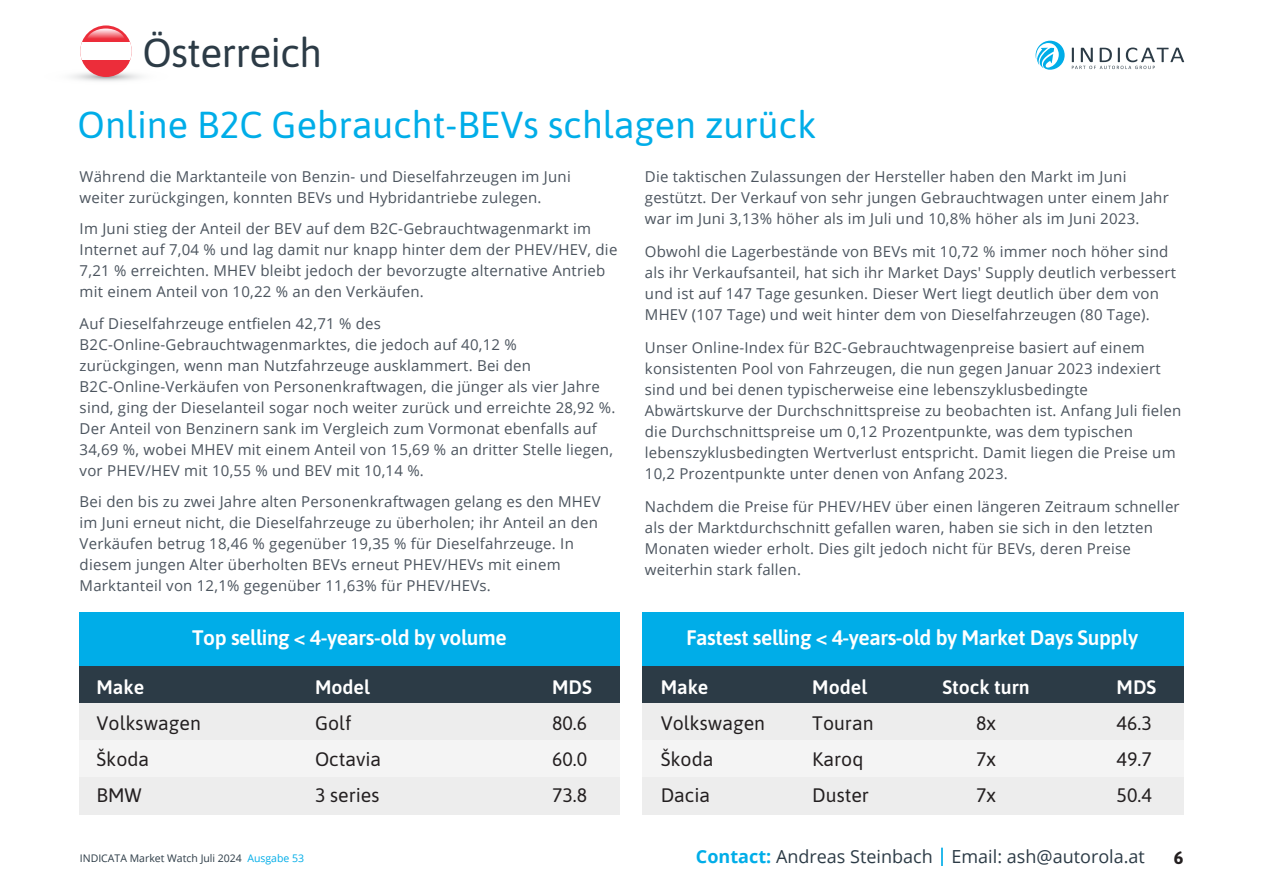
<style>
.page{position:relative;width:1263px;height:893px;background:#fff}
.page>*{position:absolute;margin:0;border:0;box-sizing:border-box;transform-origin:0 0}
.t1{font:40.5px "Asap";letter-spacing:-.02em;color:#2c3b46}
.t2{font:37.5px "Asap";color:#00ade8}
.t3{font:600 21px "Asap";letter-spacing:-.02em;color:#fff}
.t4{font:19.5px/36px "Asap";color:#231f20}
.t5{font:600 19.5px "Asap";color:#fff}
.t6{font:18px "Open Sans";color:#2c3b46}
.t7{font:700 18px "Asap";color:#231f20}
.t8{font:15px/21px "Open Sans";letter-spacing:.015em;color:#4b545e}
.t9{font:10.5px "Open Sans";color:#2c3b46}
.s1{color:#00ade8}
.s2{font-weight:700;color:#00ade8}
</style>
<div class="page">
<svg style="left:42px;top:67px;width:128px;height:18px"></svg>
<div style="left:80px;top:25px;width:52px;height:52px;background:#ec2d3a;border-radius:26px"></div>
<div style="left:80px;top:43px;width:52px;height:17px;background:#fff"></div>
<svg style="left:86px;top:29px;width:39px;height:14px"></svg>
<svg style="left:941px;top:848px;width:2px;height:18px"></svg>
<svg style="left:1035px;top:41px;width:30px;height:29px"></svg>
<svg style="left:1072px;top:48px;width:112px;height:21px"></svg>
<div style="left:79px;top:612px;width:541px;height:55px;background:#00ade8"></div>
<div style="left:79px;top:667px;width:541px;height:37px;background:#2c3b46"></div>
<div style="left:79px;top:704px;width:541px;height:37px;background:#ededed"></div>
<div style="left:79px;top:741px;width:541px;height:37px;background:#f4f4f4"></div>
<div style="left:79px;top:778px;width:541px;height:37px;background:#ededed"></div>
<div style="left:643px;top:612px;width:541px;height:55px;background:#00ade8"></div>
<div style="left:643px;top:667px;width:541px;height:37px;background:#2c3b46"></div>
<div style="left:643px;top:704px;width:541px;height:37px;background:#ededed"></div>
<div style="left:643px;top:741px;width:541px;height:37px;background:#f4f4f4"></div>
<div style="left:643px;top:778px;width:541px;height:37px;background:#ededed"></div>
<h1 class="t1" style="left:143px;top:24px;width:181px">Österreich</h1>
<h2 class="t2" style="left:78px;top:99px;width:740px">Online B2C Gebraucht-BEVs schlagen zurück</h2>
<p class="t8" style="left:80px;top:165px;width:493px">Während die Marktanteile von Benzin- und Dieselfahrzeugen im Juni weiter zurückgingen, konnten BEVs und Hybridantriebe zulegen.</p>
<p class="t8" style="left:80px;top:218px;width:539px">Im Juni stieg der Anteil der BEV auf dem B2C-Gebrauchtwagenmarkt im Internet auf 7,04 % und lag damit nur knapp hinter dem der PHEV/HEV, die 7,21 % erreichten. MHEV bleibt jedoch der bevorzugte alternative Antrieb mit einem Anteil von 10,22 % an den Verkäufen.</p>
<p class="t8" style="left:80px;top:312px;width:537px">Auf Dieselfahrzeuge entfielen 42,71 % des B2C-Online-Gebrauchtwagenmarktes, die jedoch auf 40,12 % zurückgingen, wenn man Nutzfahrzeuge ausklammert. Bei den B2C-Online-Verkäufen von Personenkraftwagen, die jünger als vier Jahre sind, ging der Dieselanteil sogar noch weiter zurück und erreichte 28,92 %.<br>Der Anteil von Benzinern sank im Vergleich zum Vormonat ebenfalls auf 34,69 %, wobei MHEV mit einem Anteil von 15,69 % an dritter Stelle liegen, vor PHEV/HEV mit 10,55 % und BEV mit 10,14 %.</p>
<p class="t8" style="left:80px;top:491px;width:523px">Bei den bis zu zwei Jahre alten Personenkraftwagen gelang es den MHEV im Juni erneut nicht, die Dieselfahrzeuge zu überholen; ihr Anteil an den Verkäufen betrug 18,46 % gegenüber 19,35 % für Dieselfahrzeuge. In diesem jungen Alter überholten BEVs erneut PHEV/HEVs mit einem Marktanteil von 12,1% gegenüber 11,63% für PHEV/HEVs.</p>
<p class="t8" style="left:645px;top:165px;width:525px">Die taktischen Zulassungen der Hersteller haben den Markt im Juni gestützt. Der Verkauf von sehr jungen Gebrauchtwagen unter einem Jahr war im Juni 3,13% höher als im Juli und 10,8% höher als im Juni 2023.</p>
<p class="t8" style="left:645px;top:240px;width:533px">Obwohl die Lagerbestände von BEVs mit 10,72 % immer noch höher sind als ihr Verkaufsanteil, hat sich ihr Market Days' Supply deutlich verbessert und ist auf 147 Tage gesunken. Dieser Wert liegt deutlich über dem von MHEV (107 Tage) und weit hinter dem von Dieselfahrzeugen (80 Tage).</p>
<p class="t8" style="left:645px;top:336px;width:538px">Unser Online-Index für B2C-Gebrauchtwagenpreise basiert auf einem konsistenten Pool von Fahrzeugen, die nun gegen Januar 2023 indexiert sind und bei denen typischerweise eine lebenszyklusbedingte Abwärtskurve der Durchschnittspreise zu beobachten ist. Anfang Juli fielen die Durchschnittspreise um 0,12 Prozentpunkte, was dem typischen lebenszyklusbedingten Wertverlust entspricht. Damit liegen die Preise um 10,2 Prozentpunkte unter denen von Anfang 2023.</p>
<p class="t8" style="left:645px;top:495px;width:536px">Nachdem die Preise für PHEV/HEV über einen längeren Zeitraum schneller als der Marktdurchschnitt gefallen waren, haben sie sich in den letzten Monaten wieder erholt. Dies gilt jedoch nicht für BEVs, deren Preise weiterhin stark fallen.</p>
<h3 class="t3" style="left:192px;top:623px;width:316px">Top selling &lt; 4-years-old by volume</h3>
<h3 class="t5" style="left:97px;top:673px;width:49px">Make</h3>
<h3 class="t4" style="left:97px;top:704px;width:106px">Volkswagen<br>Škoda<br>BMW</h3>
<h3 class="t5" style="left:315px;top:673px;width:56px">Model</h3>
<h3 class="t4" style="left:315px;top:704px;width:68px">Golf<br>Octavia<br>3 series</h3>
<h3 class="t5" style="left:552px;top:673px;width:41px">MDS</h3>
<h3 class="t4" style="left:552px;top:704px;width:37px;text-align:justify">80.6<br>60.0<br>73.8</h3>
<h3 class="t3" style="left:686px;top:623px;width:453px">Fastest selling &lt; 4-years-old by Market Days Supply</h3>
<h3 class="t5" style="left:661px;top:673px;width:49px">Make</h3>
<h3 class="t4" style="left:661px;top:704px;width:106px">Volkswagen<br>Škoda<br>Dacia</h3>
<h3 class="t5" style="left:812px;top:673px;width:56px">Model</h3>
<h3 class="t4" style="left:812px;top:704px;width:63px">Touran<br>Karoq<br>Duster</h3>
<h3 class="t5" style="left:942px;top:673px;width:89px">Stock turn</h3>
<h3 class="t4" style="left:976px;top:704px;width:21px;text-align:justify">8x 7x 7x</h3>
<h3 class="t5" style="left:1117px;top:673px;width:41px">MDS</h3>
<h3 class="t4" style="left:1117px;top:704px;width:37px;text-align:justify">46.3<br>49.7<br>50.4</h3>
<p class="t9" style="left:80px;top:851px;width:226px">INDICATA Market Watch Juli 2024 <span class="s1">Ausgabe 53</span></p>
<p class="t6" style="left:696px;top:844px;width:450px"><span class="s2">Contact:</span> Andreas Steinbach Email: ash@autorola.at</p>
<p class="t7" style="left:1174px;top:845px;width:11px">6</p>
</div>
